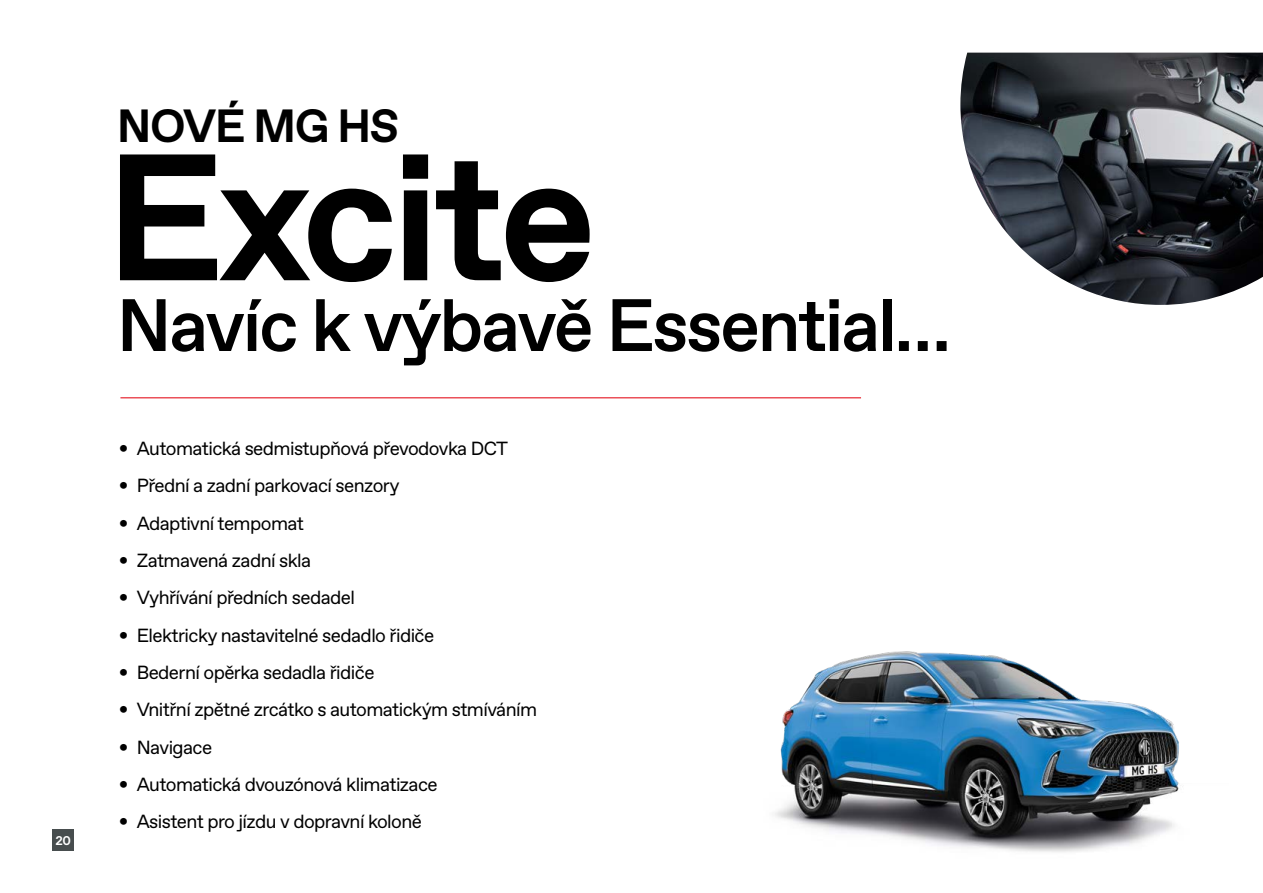
<style>
.page{position:relative;width:1263px;height:893px;background:#fff}
.page>*{position:absolute;margin:0;border:0;box-sizing:border-box;transform-origin:0 0}
.t1{font:700 179.7px "Favorit Std";letter-spacing:-.035em;color:#000}
.t2{font:500 73.95px "Favorit Std";letter-spacing:-.035em;color:#000}
.t3{font:700 46.5px "Favorit Std";letter-spacing:-.035em;color:#000}
.t4{font:19.05px "Favorit Std";letter-spacing:-.03em;color:#000}
.t5{font:700 12.75px "Favorit Std";color:#fff}
</style>
<div class="page">
<hr style="left:120px;top:397px;width:741px;height:1px;background:#e30613">
<div style="left:53px;top:830px;width:21px;height:21px;background:#474d4e"></div>
<img style="left:775px;top:651px;width:404px;height:201px">
<img style="left:960px;top:53px;width:303px;height:252px">
<p class="t5" style="left:55px;top:832px;width:17px">20</p>
<h3 class="t3" style="left:117px;top:94px;width:284px">NOVÉ MG HS</h3>
<h1 class="t1" style="left:105px;top:98px;width:493px">Excite</h1>
<h2 class="t2" style="left:117px;top:276px;width:836px">Navíc k výbavě Essential…</h2>
<p class="t4" style="left:119px;top:436px;width:391px">• Automatická sedmistupňová převodovka DCT</p>
<p class="t4" style="left:119px;top:473px;width:282px">• Přední a zadní parkovací senzory</p>
<p class="t4" style="left:119px;top:510px;width:187px">• Adaptivní tempomat</p>
<p class="t4" style="left:119px;top:548px;width:194px">• Zatmavená zadní skla</p>
<p class="t4" style="left:119px;top:585px;width:238px">• Vyhřívání předních sedadel</p>
<p class="t4" style="left:119px;top:622px;width:317px">• Elektricky nastavitelné sedadlo řidiče</p>
<p class="t4" style="left:119px;top:660px;width:257px">• Bederní opěrka sedadla řidiče</p>
<p class="t4" style="left:119px;top:697px;width:420px">• Vnitřní zpětné zrcátko s automatickým stmíváním</p>
<p class="t4" style="left:119px;top:734px;width:95px">• Navigace</p>
<p class="t4" style="left:119px;top:772px;width:320px">• Automatická dvouzónová klimatizace</p>
<p class="t4" style="left:119px;top:809px;width:305px">• Asistent pro jízdu v dopravní koloně</p>
</div>
